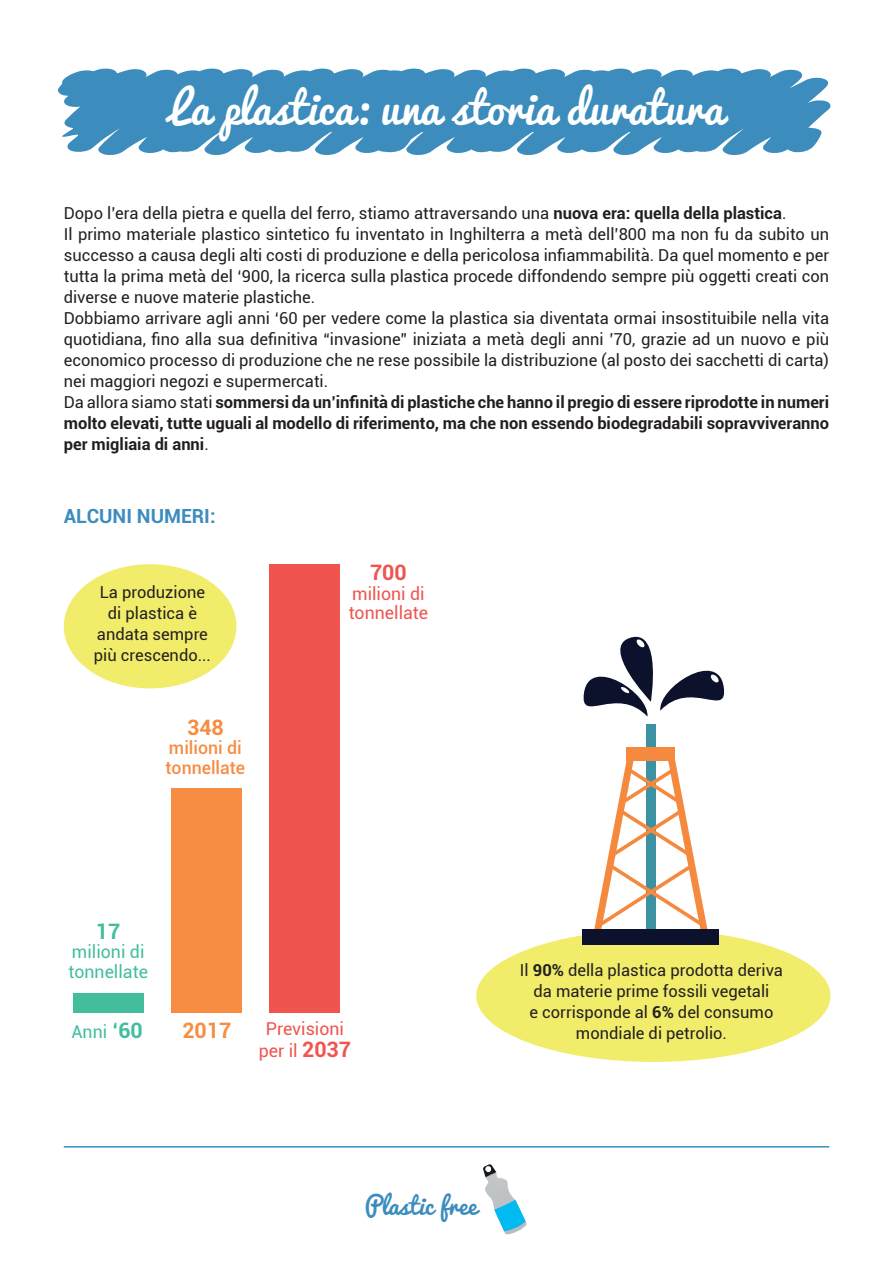
<style>
.page{position:relative;width:893px;height:1263px;background:#fff}
.page>*{position:absolute;margin:0;border:0;box-sizing:border-box;transform-origin:0 0}
.t1{font:43.5px "Pacifico";color:#fff}
.t2{font:24px "Pacifico";color:#3c8dbd}
.t3{font:700 21.3px "Roboto";color:#f68d43}
.t4{font:700 21.3px "Roboto";color:#f0544f}
.t5{font:700 21.3px "Roboto";color:#42be9f}
.t6{font:700 19.5px "Roboto";color:#3c8dbd}
.t7{font:17.7px/21.3px "Roboto";color:#f0544f;text-align:center}
.t8{font:17.7px/19.5px "Roboto";color:#42be9f}
.t9{font:500 17.7px/19.5px "Roboto";color:#f68d43}
.t10{font:16.5px/21px "Roboto";color:#231f20;text-align:center}
.s1{font-weight:700}
.s2{font-weight:700;font-size:21.3px}
</style>
<div class="page">
<hr style="left:64px;top:1146px;width:765px;height:1px;background:#3c8dbd">
<img style="left:485px;top:1172px;width:42px;height:62px">
<svg style="left:494px;top:1200px;width:32px;height:31px"></svg>
<svg style="left:483px;top:1164px;width:13px;height:13px"></svg>
<svg style="left:57px;top:68px;width:774px;height:87px;background:#529ac4"></svg>
<div style="left:476px;top:930px;width:354px;height:132px;background:#f1ed6b;border-radius:50%"></div>
<div style="left:646px;top:724px;width:9px;height:205px;background:#3c91a2"></div>
<svg style="left:594px;top:760px;width:113px;height:169px"></svg>
<div style="left:627px;top:747px;width:48px;height:13px;background:#f58a3f"></div>
<div style="left:583px;top:929px;width:136px;height:16px;background:#0d122c"></div>
<svg style="left:583px;top:636px;width:142px;height:90px"></svg>
<div style="left:64px;top:564px;width:172px;height:124px;background:#f1ed6b;border-radius:50%"></div>
<div style="left:73px;top:993px;width:70px;height:20px;background:#42be9f"></div>
<div style="left:172px;top:788px;width:70px;height:225px;background:#f68d43"></div>
<div style="left:269px;top:564px;width:71px;height:449px;background:#f0544f"></div>
<h1 class="t1" style="left:169px;top:85px;width:556px">La plastica: una storia duratura</h1>
<p class="t10" style="left:64px;top:202px;width:767px;text-align:left">Dopo l’era della pietra e quella del ferro, stiamo attraversando una <span class="s1">nuova era: quella della plastica</span>.<br>Il primo materiale plastico sintetico fu inventato in Inghilterra a metà dell’800 ma non fu da subito un successo a causa degli alti costi di produzione e della pericolosa infiammabilità. Da quel momento e per tutta la prima metà del ‘900, la ricerca sulla plastica procede diffondendo sempre più oggetti creati con diverse e nuove materie plastiche.<br>Dobbiamo arrivare agli anni ‘60 per vedere come la plastica sia diventata ormai insostituibile nella vita quotidiana, fino alla sua definitiva “invasione” iniziata a metà degli anni ’70, grazie ad un nuovo e più economico processo di produzione che ne rese possibile la distribuzione (al posto dei sacchetti di carta) nei maggiori negozi e supermercati.<br>Da allora siamo stati <span class="s1">sommersi da un’infinità di plastiche che hanno il pregio di essere riprodotte in numeri molto elevati, tutte uguali al modello di riferimento, ma che non essendo biodegradabili sopravviveranno per migliaia di anni</span>.</p>
<p class="t6" style="left:64px;top:503px;width:153px">ALCUNI NUMERI:</p>
<p class="t10" style="left:94px;top:581px;width:119px">La produzione di plastica è andata sempre più crescendo...</p>
<p class="t3" style="left:187px;top:712px;width:38px">348</p>
<p class="t9" style="left:166px;top:737px;width:81px">milioni di tonnellate</p>
<p class="t4" style="left:370px;top:557px;width:38px">700</p>
<p class="t7" style="left:349px;top:583px;width:81px;line-height:19.5px;text-align:left">milioni di tonnellate</p>
<p class="t5" style="left:96px;top:916px;width:26px">17</p>
<p class="t8" style="left:68px;top:941px;width:81px">milioni di tonnellate</p>
<p class="t8" style="left:71px;top:1021px;width:73px">Anni <span class="s2">‘60</span></p>
<p class="t7" style="left:259px;top:1017px;width:94px">Previsioni per il <span class="s2">2037</span></p>
<p class="t3" style="left:182px;top:1015px;width:50px">2017</p>
<p class="t10" style="left:520px;top:959px;width:265px">Il <span class="s1">90%</span> della plastica prodotta deriva da materie prime fossili vegetali<br>e corrisponde al <span class="s1">6%</span> del consumo mondiale di petrolio.</p>
<h2 class="t2" style="left:365px;top:1192px;width:114px">Plastic free</h2>
</div>
